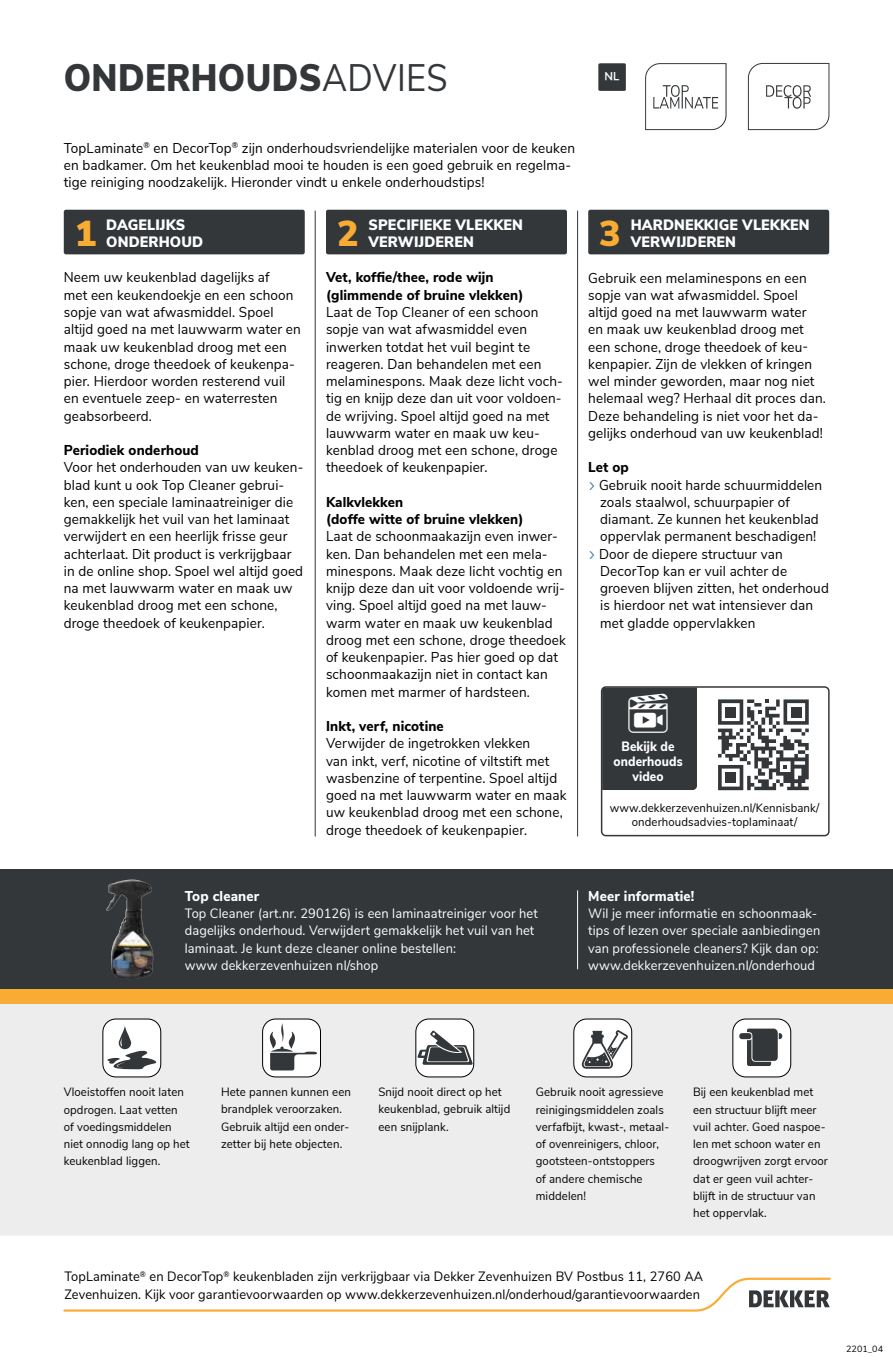
<style>
.page{position:relative;width:893px;height:1361px;background:#fff}
.page>*{position:absolute;margin:0;border:0;box-sizing:border-box;transform-origin:0 0}
.t1{font:900 38.25px "Nunito Sans";letter-spacing:.01em;color:#34373a;scale:.9 1}
.t2{font:900 36px "Nunito Sans";color:#f8ac33}
.t3{font:900 15px/16.5px "Nunito Sans";letter-spacing:.01em;color:#fff;scale:.95 1}
.t4{font:14.25px/17.2px "Nunito Sans";letter-spacing:.01em;color:#000;scale:.95 1}
.t5{font:800 14.25px/17.2px "Nunito Sans";letter-spacing:.01em;color:#000;scale:.95 1}
.t6{font:800 14.25px "Nunito Sans";letter-spacing:.01em;color:#fff;scale:.95 1}
.t7{font:13.5px/17.2px "Nunito Sans";letter-spacing:.01em;color:#fff;scale:.95 1}
.t8{font:13.5px/17.2px "Nunito Sans";letter-spacing:.01em;color:#000;scale:.95 1}
.t9{font:800 13.5px/15px "Nunito Sans";letter-spacing:.01em;color:#fff;text-align:center;scale:.9 1}
.t10{font:12px/17.2px "Nunito Sans";letter-spacing:.01em;color:#000;scale:.95 1}
.t11{font:9px "Nunito Sans";color:#000}
.s1{font-weight:400}
</style>
<div class="page">
<div style="left:64px;top:210px;width:241px;height:44px;background:#34373a;border-radius:2px"></div>
<div style="left:326px;top:210px;width:241px;height:44px;background:#34373a;border-radius:2px"></div>
<div style="left:588px;top:210px;width:241px;height:44px;background:#34373a;border-radius:2px"></div>
<svg style="left:63px;top:1277px;width:768px;height:35px"></svg>
<div style="left:0;top:869px;width:893px;height:120px;background:#34373a"></div>
<div style="left:0;top:989px;width:893px;height:15px;background:#f8ac33"></div>
<hr style="left:577px;top:890px;width:1px;height:79px;background:#fff">
<hr style="left:577px;top:211px;width:1px;height:625px;background:#34373a">
<hr style="left:315px;top:211px;width:1px;height:625px;background:#34373a">
<div style="left:0;top:1004px;width:893px;height:231px;background:#ededed"></div>
<div style="left:103px;top:1019px;width:58px;height:58px;background:#fff;border-radius:13px"></div>
<div style="left:103px;top:1019px;width:58px;height:58px;border:1px solid #000;border-radius:13px"></div>
<svg style="left:103px;top:1025px;width:58px;height:44px"></svg>
<div style="left:416px;top:1019px;width:58px;height:58px;background:#fff;border-radius:13px"></div>
<div style="left:416px;top:1019px;width:58px;height:58px;border:1px solid #000;border-radius:13px"></div>
<svg style="left:417px;top:1030px;width:56px;height:35px"></svg>
<div style="left:263px;top:1019px;width:57px;height:58px;background:#fff;border-radius:13px"></div>
<div style="left:262px;top:1019px;width:59px;height:58px;border:1px solid #000;border-radius:13px"></div>
<svg style="left:269px;top:1023px;width:48px;height:47px"></svg>
<div style="left:733px;top:1019px;width:58px;height:58px;background:#fff;border-radius:13px"></div>
<div style="left:733px;top:1019px;width:58px;height:58px;border:1px solid #000;border-radius:13px"></div>
<div style="left:739px;top:1033px;width:12px;height:6px;background:#34373a;border-radius:3px"></div>
<svg style="left:747px;top:1028px;width:35px;height:38px"></svg>
<div style="left:574px;top:1019px;width:58px;height:58px;background:#fff;border-radius:13px"></div>
<div style="left:574px;top:1019px;width:58px;height:58px;border:1px solid #000;border-radius:13px"></div>
<svg style="left:582px;top:1030px;width:46px;height:38px"></svg>
<div style="left:601px;top:686px;width:229px;height:150px;border:2px solid #34373a;border-radius:4px"></div>
<img style="left:106px;top:879px;width:48px;height:100px">
<svg style="left:718px;top:699px;width:91px;height:91px"></svg>
<div style="left:725px;top:707px;width:11px;height:10px;background:#34373a"></div>
<div style="left:791px;top:707px;width:10px;height:10px;background:#34373a"></div>
<div style="left:725px;top:772px;width:11px;height:11px;background:#34373a"></div>
<div style="left:602px;top:687px;width:95px;height:103px;background:#34373a"></div>
<h1 class="t1" style="left:64px;top:49px;width:428px">ONDERHOUDS<span class="s1">ADVIES</span></h1>
<p class="t4" style="left:64px;top:138px;width:540px">TopLaminate<sup>®</sup> en DecorTop<sup>®</sup> zijn onderhoudsvriendelijke materialen voor de keuken en badkamer. Om het keukenblad mooi te houden is een goed gebruik en regelma&shy;tige reiniging noodzakelijk. Hieronder vindt u enkele onderhoudstips!</p>
<p class="t3" style="left:106px;top:216px;width:104px">DAGELIJKS<br>ONDERHOUD</p>
<p class="t3" style="left:368px;top:216px;width:164px">SPECIFIEKE VLEKKEN<br>VERWIJDEREN</p>
<p class="t3" style="left:631px;top:216px;width:190px">HARDNEKKIGE VLEKKEN<br>VERWIJDEREN</p>
<h2 class="t2" style="left:75px;top:207px;width:23px">1</h2>
<h2 class="t2" style="left:337px;top:207px;width:23px">2</h2>
<h2 class="t2" style="left:599px;top:207px;width:23px">3</h2>
<p class="t4" style="left:64px;top:268px;width:251px">Neem uw keukenblad dagelijks af<br>met een keukendoekje en een schoon sopje van wat afwasmiddel. Spoel altijd goed na met lauwwarm water en maak uw keukenblad droog met een schone, droge theedoek of keukenpa&shy;pier. Hierdoor worden resterend vuil en eventuele zeep- en waterresten geabsorbeerd.</p>
<p class="t5" style="left:64px;top:441px;width:144px">Periodiek onderhoud</p>
<p class="t4" style="left:64px;top:458px;width:254px">Voor het onderhouden van uw keuken&shy;blad kunt u ook Top Cleaner gebrui&shy;ken, een speciale laminaatreiniger die gemakkelijk het vuil van het laminaat verwijdert en een heerlijk frisse geur achterlaat. Dit product is verkrijgbaar in de online shop. Spoel wel altijd goed na met lauwwarm water en maak uw keukenblad droog met een schone, droge theedoek of keukenpapier.</p>
<p class="t5" style="left:326px;top:268px;width:209px">Vet, koffie/thee, rode wijn (glimmende of bruine vlekken)</p>
<p class="t4" style="left:326px;top:302px;width:251px">Laat de Top Cleaner of een schoon sopje van wat afwasmiddel even inwerken totdat het vuil begint te reageren. Dan behandelen met een melaminespons. Maak deze licht voch&shy;tig en knijp deze dan uit voor voldoen&shy;de wrijving. Spoel altijd goed na met lauwwarm water en maak uw keu&shy;kenblad droog met een schone, droge theedoek of keukenpapier.</p>
<p class="t5" style="left:326px;top:492px;width:209px">Kalkvlekken<br>(doffe witte of bruine vlekken)</p>
<p class="t4" style="left:326px;top:527px;width:254px">Laat de schoonmaakazijn even inwer&shy;ken. Dan behandelen met een mela&shy;minespons. Maak deze licht vochtig en knijp deze dan uit voor voldoende wrij&shy;ving. Spoel altijd goed na met lauw&shy;warm water en maak uw keukenblad droog met een schone, droge theedoek of keukenpapier. Pas hier goed op dat schoonmaakazijn niet in contact kan komen met marmer of hardsteen.</p>
<p class="t5" style="left:326px;top:717px;width:126px">Inkt, verf, nicotine</p>
<p class="t4" style="left:326px;top:734px;width:255px">Verwijder de ingetrokken vlekken<br>van inkt, verf, nicotine of viltstift met wasbenzine of terpentine. Spoel altijd goed na met lauwwarm water en maak uw keukenblad droog met een schone, droge theedoek of keukenpapier.</p>
<p class="t6" style="left:185px;top:885px;width:80px">Top cleaner</p>
<p class="t7" style="left:185px;top:904px;width:373px">Top Cleaner (art.nr. 290126) is een laminaatreiniger voor het dagelijks onderhoud. Verwijdert gemakkelijk het vuil van het laminaat. Je kunt deze cleaner online bestellen:<br>www dekkerzevenhuizen nl/shop</p>
<p class="t4" style="left:588px;top:268px;width:252px">Gebruik een melaminespons en een sopje van wat afwasmiddel. Spoel altijd goed na met lauwwarm water<br>en maak uw keukenblad droog met een schone, droge theedoek of keu&shy;kenpapier. Zijn de vlekken of kringen wel minder geworden, maar nog niet helemaal weg? Herhaal dit proces dan.<br>Deze behandeling is niet voor het da&shy;gelijks onderhoud van uw keukenblad!</p>
<p class="t5" style="left:588px;top:458px;width:44px">Let op</p>
<p class="t4" style="left:599px;top:475px;width:243px">Gebruik nooit harde schuurmiddelen zoals staalwol, schuurpapier of diamant. Ze kunnen het keukenblad oppervlak permanent beschadigen!<br>Door de diepere structuur van DecorTop kan er vuil achter de groeven blijven zitten, het onderhoud is hierdoor net wat intensiever dan met gladde oppervlakken</p>
<p class="t9" style="left:613px;top:738px;width:78px">Bekijk de onderhouds video</p>
<p class="t10" style="left:610px;top:800px;width:222px;line-height:13.5px;text-align:center">www.dekkerzevenhuizen.nl/Kennisbank/ onderhoudsadvies-toplaminaat/</p>
<p class="t6" style="left:588px;top:885px;width:113px">Meer informatie!</p>
<p class="t7" style="left:588px;top:904px;width:246px">Wil je meer informatie en schoonmaak&shy;tips of lezen over speciale aanbiedingen van professionele cleaners? Kijk dan op: www.dekkerzevenhuizen.nl/onderhoud</p>
<p class="t10" style="left:64px;top:1082px;width:134px">Vloeistoffen nooit laten opdrogen. Laat vetten of voedingsmiddelen niet onnodig lang op het keukenblad liggen.</p>
<p class="t10" style="left:221px;top:1082px;width:138px">Hete pannen kunnen een brandplek veroorzaken.<br>Gebruik altijd een onder&shy;zetter bij hete objecten.</p>
<p class="t10" style="left:378px;top:1082px;width:140px">Snijd nooit direct op het keukenblad, gebruik altijd een snijplank.</p>
<p class="t10" style="left:536px;top:1082px;width:142px">Gebruik nooit agressieve reinigingsmiddelen zoals verfafbijt, kwast-, metaal&shy;of ovenreinigers, chloor, gootsteen-ontstoppers<br>of andere chemische middelen!</p>
<p class="t10" style="left:693px;top:1082px;width:143px">Bij een keukenblad met een structuur blijft meer vuil achter. Goed naspoe&shy;len met schoon water en droogwrijven zorgt ervoor dat er geen vuil achter&shy;blijft in de structuur van het oppervlak.</p>
<p class="t8" style="left:64px;top:1267px;width:674px">TopLaminate<sup>®</sup> en DecorTop<sup>®</sup> keukenbladen zijn verkrijgbaar via Dekker Zevenhuizen BV Postbus 11, 2760 AA<br>Zevenhuizen. Kijk voor garantievoorwaarden op www.dekkerzevenhuizen.nl/onderhoud/garantievoorwaarden</p>
<p class="t11" style="left:846px;top:1342px;width:38px">2201_04</p>
</div>
